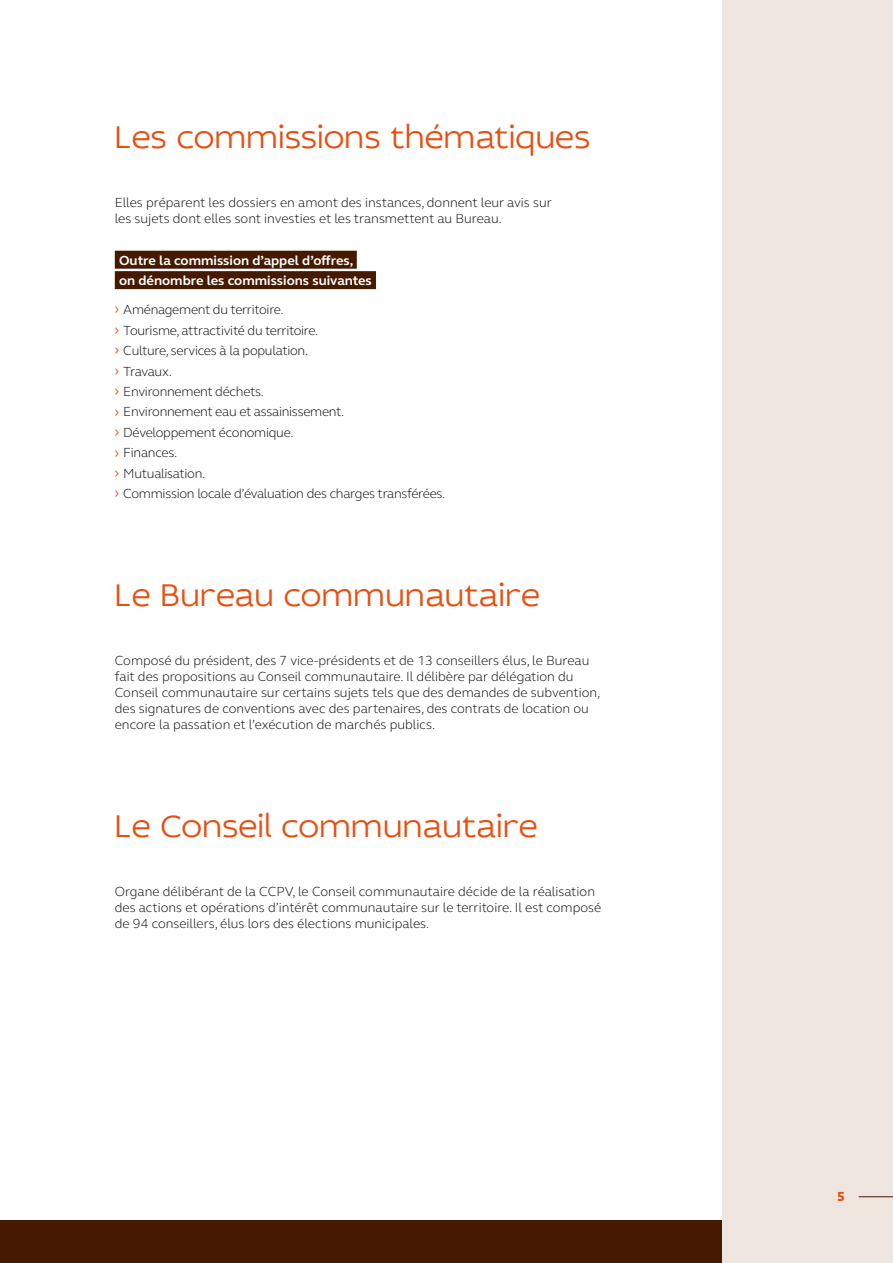
<style>
.page{position:relative;width:893px;height:1263px;background:#fff}
.page>*{position:absolute;margin:0;border:0;box-sizing:border-box;transform-origin:0 0}
.t1{font:300 33px "Idealist Sans";color:#e94e0f}
.t2{font:300 13.5px/16.2px "FS Elliot";color:#000}
.t3{font:300 13.5px/20.4px "FS Elliot";letter-spacing:-.02em;color:#000}
.t4{font:700 13.5px/20.4px "FS Elliot";color:#fff}
.t5{font:800 13.5px "FS Elliot";color:#e94e0f}
.s1{font-weight:400;color:#e94e0f}
</style>
<div class="page">
<div style="left:0;top:1220px;width:893px;height:43px;background:#461a00"></div>
<div style="left:722px;top:0;width:171px;height:1263px;background:#efe5df"></div>
<div style="left:115px;top:251px;width:242px;height:18px;background:#461a00"></div>
<div style="left:115px;top:271px;width:261px;height:18px;background:#461a00"></div>
<hr style="left:859px;top:1196px;width:34px;height:1px;background:#461a00">
<h1 class="t1" style="left:115px;top:115px;width:477px">Les commissions thématiques</h1>
<p class="t2" style="left:115px;top:194px;width:438px">Elles préparent les dossiers en amont des instances, donnent leur avis sur les sujets dont elles sont investies et les transmettent au Bureau.</p>
<p class="t4" style="left:119px;top:250px;width:254px">Outre la commission d’appel d’offres, on dénombre les commissions suivantes</p>
<p class="t3" style="left:115px;top:299px;width:332px"><span class="s1">›</span> Aménagement du territoire.<br><span class="s1">›</span> Tourisme, attractivité du territoire.<br><span class="s1">›</span> Culture, services à la population.<br><span class="s1">›</span> Travaux.<br><span class="s1">›</span> Environnement déchets.<br><span class="s1">›</span> Environnement eau et assainissement.<br><span class="s1">›</span> Développement économique.<br><span class="s1">›</span> Finances.<br><span class="s1">›</span> Mutualisation.<br><span class="s1">›</span> Commission locale d’évaluation des charges transférées.</p>
<h1 class="t1" style="left:115px;top:572px;width:427px">Le Bureau communautaire</h1>
<p class="t2" style="left:115px;top:651px;width:487px">Composé du président, des 7 vice-présidents et de 13 conseillers élus, le Bureau fait des propositions au Conseil communautaire. Il délibère par délégation du Conseil communautaire sur certains sujets tels que des demandes de subvention, des signatures de conventions avec des partenaires, des contrats de location ou encore la passation et l’exécution de marchés publics.</p>
<h1 class="t1" style="left:115px;top:804px;width:424px">Le Conseil communautaire</h1>
<p class="t2" style="left:115px;top:883px;width:488px">Organe délibérant de la CCPV, le Conseil communautaire décide de la réalisation des actions et opérations d’intérêt communautaire sur le territoire. Il est composé de 94 conseillers, élus lors des élections municipales.</p>
<p class="t5" style="left:837px;top:1187px;width:9px">5</p>
</div>
